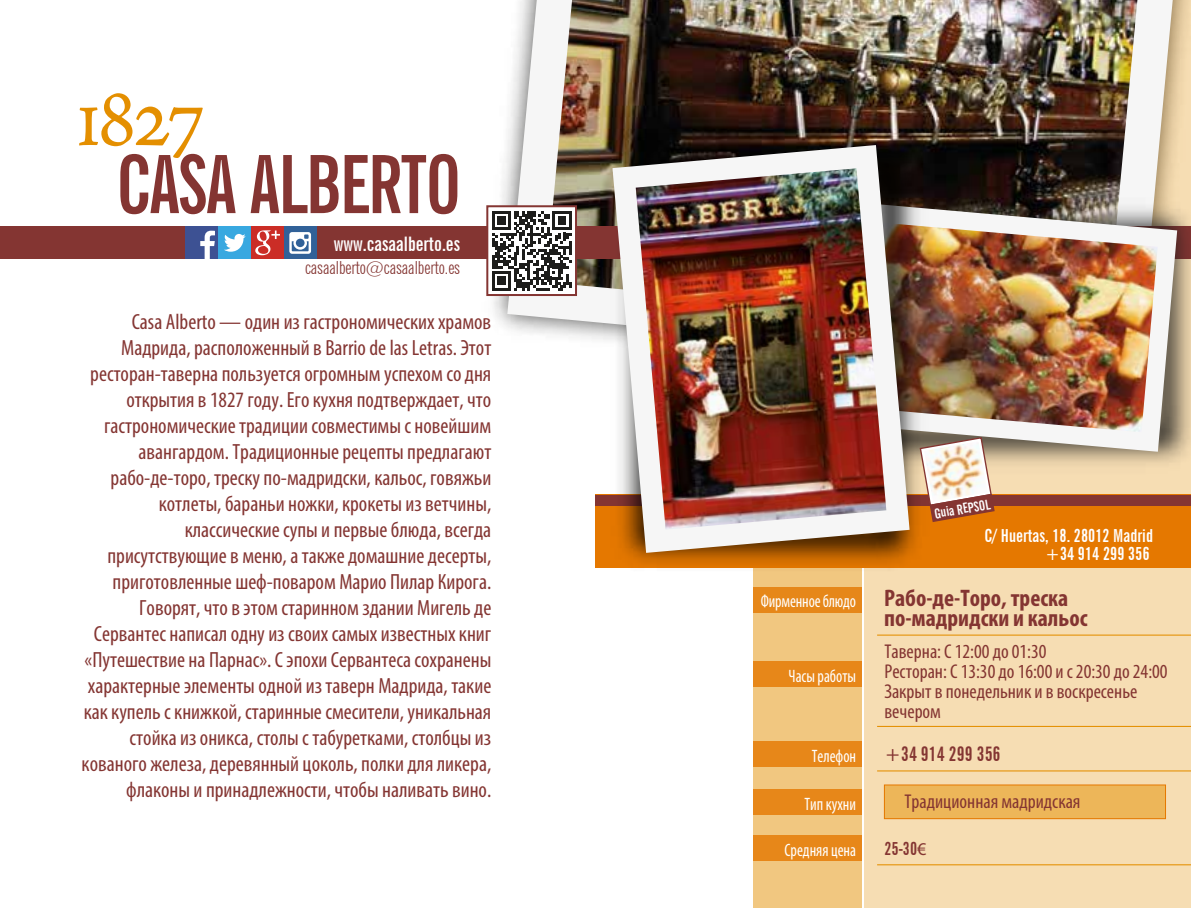
<style>
.page{position:relative;width:1191px;height:908px;background:#fff}
.page>*{position:absolute;margin:0;border:0;box-sizing:border-box;transform-origin:0 0}
.t1{font:96.6px "Adobe Jenson Regular SC";color:#e48f00}
.t2{font:700 extra-condensed 80.2px "News Gothic BT";letter-spacing:-.02em;color:#843532}
.t3{font:700 condensed 24px/20px "Myriad Pro";color:#843532}
.t4{font:condensed 22px/26px "Myriad Pro";color:#843532;text-align:right}
.t5{font:condensed 20px/20px "Myriad Pro";color:#843532}
.t6{font:700 extra-condensed 20px "News Gothic BT";color:#fff}
.t7{font:700 extra-condensed 20px "News Gothic BT";color:#843532}
.t8{font:condensed 18px "Myriad Pro";color:#fff;scale:.9 1}
.t9{font:700 extra-condensed 18px/18.8px "News Gothic BT";color:#fff;text-align:right}
.t10{font:extra-condensed 18px "News Gothic BT";color:#843532}
.t11{font:700 extra-condensed 18px "News Gothic BT";color:#843532}
.t12{font:700 extra-condensed 14px "News Gothic BT";color:#fff}
.s1{font-family:"Myriad Pro";font-weight:400;font-stretch:normal}
</style>
<div class="page">
<div style="left:753px;top:0;width:108px;height:907px;background:#f1c780"></div>
<div style="left:864px;top:0;width:327px;height:907px;background:#f6ddb3"></div>
<div style="left:595px;top:494px;width:596px;height:73px;background:#e57800"></div>
<img style="left:490px;top:0;width:698px;height:327px">
<img style="left:507px;top:0;width:665px;height:336px">
<div style="left:0;top:226px;width:1191px;height:33px;background:#843532"></div>
<img style="left:973px;top:151px;width:218px;height:355px">
<img style="left:973px;top:202px;width:204px;height:249px">
<img style="left:564px;top:87px;width:409px;height:531px">
<img style="left:612px;top:145px;width:297px;height:407px">
<hr style="left:877px;top:725px;width:314px;height:1px;background:#e48f00">
<hr style="left:877px;top:634px;width:314px;height:1px;background:#e48f00">
<div style="left:753px;top:788px;width:108px;height:26px;background:#e78719"></div>
<div style="left:753px;top:660px;width:108px;height:26px;background:#e78719"></div>
<hr style="left:877px;top:770px;width:314px;height:1px;background:#e48f00">
<div style="left:753px;top:741px;width:108px;height:25px;background:#e78719"></div>
<hr style="left:877px;top:863px;width:314px;height:1px;background:#e48f00">
<div style="left:753px;top:835px;width:108px;height:25px;background:#e78719"></div>
<svg style="left:919px;top:436px;width:76px;height:86px"></svg>
<div style="left:486px;top:205px;width:91px;height:91px;background:#fff;border:2px solid #843532"></div>
<div style="left:884px;top:784px;width:281px;height:34px;background:#edb659"></div>
<div style="left:884px;top:784px;width:282px;height:34px;border:1px solid #e57800"></div>
<svg style="left:492px;top:211px;width:79px;height:79px"></svg>
<div style="left:185px;top:226px;width:33px;height:33px;background:#3d5193"></div>
<svg style="left:200px;top:230px;width:15px;height:29px"></svg>
<div style="left:218px;top:226px;width:33px;height:33px;background:#38a8e0"></div>
<svg style="left:224px;top:234px;width:22px;height:17px"></svg>
<div style="left:251px;top:226px;width:33px;height:33px;background:#cb2d26"></div>
<svg style="left:255px;top:230px;width:25px;height:25px"></svg>
<div style="left:284px;top:226px;width:32px;height:33px;background:#316198"></div>
<svg style="left:289px;top:232px;width:22px;height:22px"></svg>
<h1 class="t1" style="left:75px;top:66px;width:132px">1827</h1>
<h2 class="t2" style="left:116px;top:136px;width:347px">CASA ALBERTO</h2>
<p class="t6" style="left:334px;top:231px;width:128px">www.casaalberto.es</p>
<p class="t10" style="left:305px;top:256px;width:156px">casaalberto@casaalberto.es</p>
<p class="t4" style="left:82px;top:308px;width:411px">Casa Alberto — один из гастрономических храмов Мадрида, расположенный в Barrio de las Letras. Этот ресторан-таверна пользуется огромным успехом со дня открытия в 1827 году. Его кухня подтверждает, что гастрономические традиции совместимы с новейшим авангардом. Традиционные рецепты предлагают рабо-де-торо, треску по-мадридски, кальос, говяжьи котлеты, бараньи ножки, крокеты из ветчины, классические супы и первые блюда, всегда присутствующие в меню, а также домашние десерты, приготовленные шеф-поваром Марио Пилар Кирога.<br>Говорят, что в этом старинном здании Мигель де Сервантес написал одну из своих самых известных книг «Путешествие на Парнас». С эпохи Сервантеса сохранены характерные элементы одной из таверн Мадрида, такие как купель с книжкой, старинные смесители, уникальная стойка из оникса, столы с табуретками, столбцы из кованого железа, деревянный цоколь, полки для ликера, флаконы и принадлежности, чтобы наливать вино.</p>
<p class="t12" style="left:933px;top:505px;width:58px;rotate:-10deg">Guia REPSOL</p>
<p class="t8" style="left:761px;top:590px;width:107px">Фирменное блюдо</p>
<p class="t8" style="left:788px;top:664px;width:76px">Часы работы</p>
<p class="t9" style="left:984px;top:525px;width:170px">C/ Huertas, 18. 28012 Madrid +34 914 299 356</p>
<p class="t3" style="left:884px;top:587px;width:205px">Рабо-де-Торо, треска по-мадридски и кальос</p>
<p class="t5" style="left:884px;top:640px;width:285px">Таверна: С 12:00 до 01:30<br>Ресторан: С 13:30 до 16:00 и с 20:30 до 24:00<br>Закрыт в понедельник и в воскресенье вечером</p>
<p class="t8" style="left:812px;top:745px;width:51px">Телефон</p>
<p class="t7" style="left:884px;top:741px;width:118px">+34 914 299 356</p>
<p class="t8" style="left:804px;top:792px;width:59px">Тип кухни</p>
<p class="t5" style="left:904px;top:790px;width:178px">Традиционная мадридская</p>
<p class="t8" style="left:784px;top:838px;width:81px">Средняя цена</p>
<p class="t11" style="left:884px;top:836px;width:44px">25-30<span class="s1">€</span></p>
</div>
